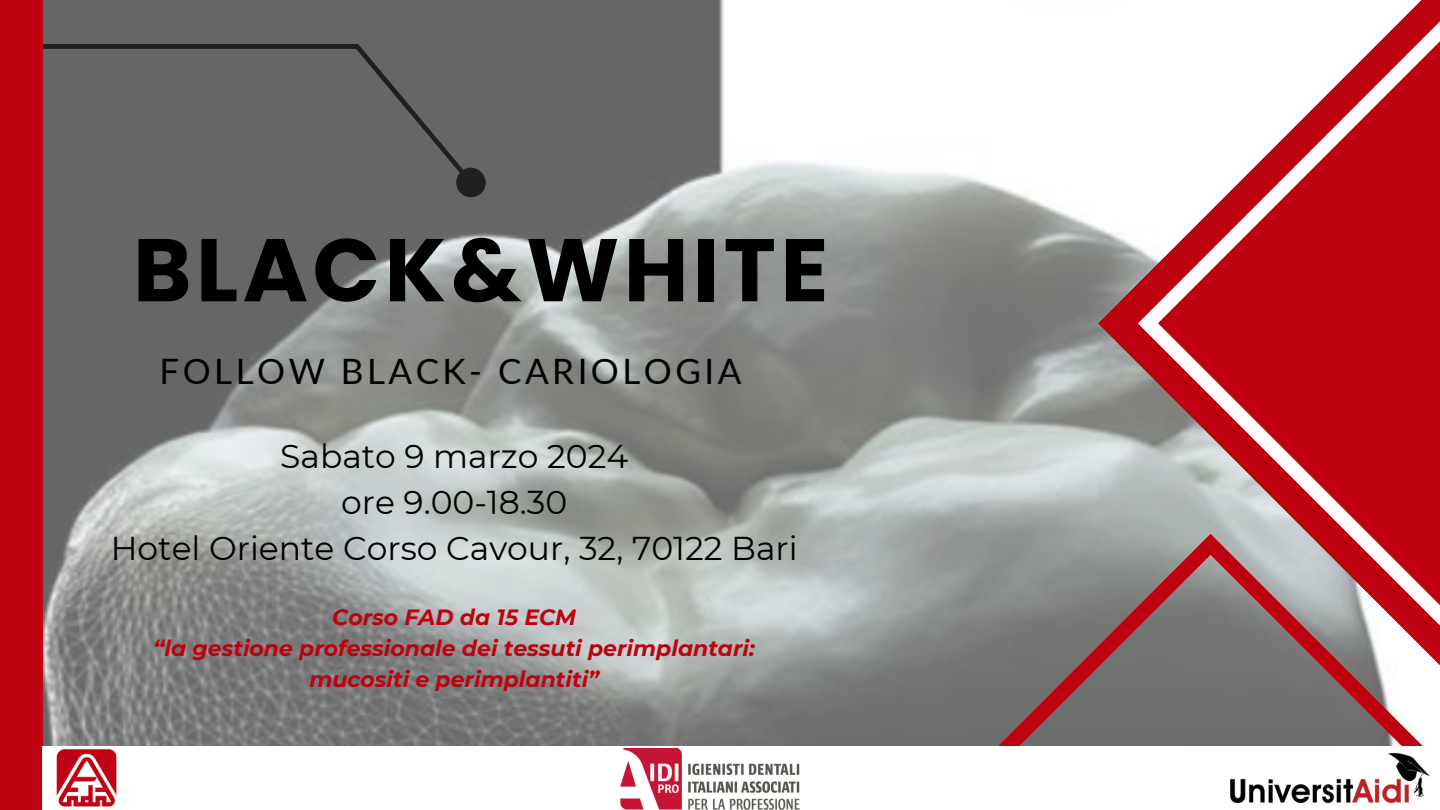
<style>
.page{position:relative;width:1440px;height:810px;background:#fff}
.page>*{position:absolute;margin:0;border:0;box-sizing:border-box;transform-origin:0 0}
.t1{font:700 88.7px "Poppins";letter-spacing:.05em;color:#000}
.t2{font:35px "Lato";letter-spacing:.1em;color:#000}
.t3{font:33px/45.8px "Montserrat";color:#000;text-align:center}
.t4{font:italic 700 22px/30.8px "Montserrat";color:#be010e;text-align:center}
</style>
<div class="page">
<img style="left:43px;top:0;width:1055px;height:746px">
<svg style="left:1098px;top:227px;width:39px;height:306px;background:#aa9595"></svg>
<svg style="left:1137px;top:0;width:303px;height:533px;fill:#be010e"></svg>
<svg style="left:867px;top:533px;width:573px;height:213px;background:#917b7c"></svg>
<div style="left:43px;top:44px;width:443px;height:153px;background:#666"></div>
<div style="left:0;top:0;width:43px;height:810px;background:#be010e"></div>
<img style="left:620px;top:749px;width:180px;height:61px">
<img style="left:56px;top:749px;width:61px;height:58px">
<img style="left:1231px;top:753px;width:199px;height:49px">
<h3 class="t1" style="left:133px;top:208px;width:697px">BLACK&amp;WHITE</h3>
<p class="t2" style="left:159px;top:349px;width:584px">FOLLOW BLACK- CARIOLOGIA</p>
<p class="t3" style="left:111px;top:434px;width:688px">Sabato 9 marzo 2024<br>ore 9.00-18.30<br>Hotel Oriente Corso Cavour, 32, 70122 Bari</p>
<p class="t4" style="left:332px;top:602px;width:246px">Corso FAD da 15 ECM</p>
<p class="t4" style="left:154px;top:632px;width:603px">“la gestione professionale dei tessuti perimplantari: mucositi e perimplantiti”</p>
</div>
